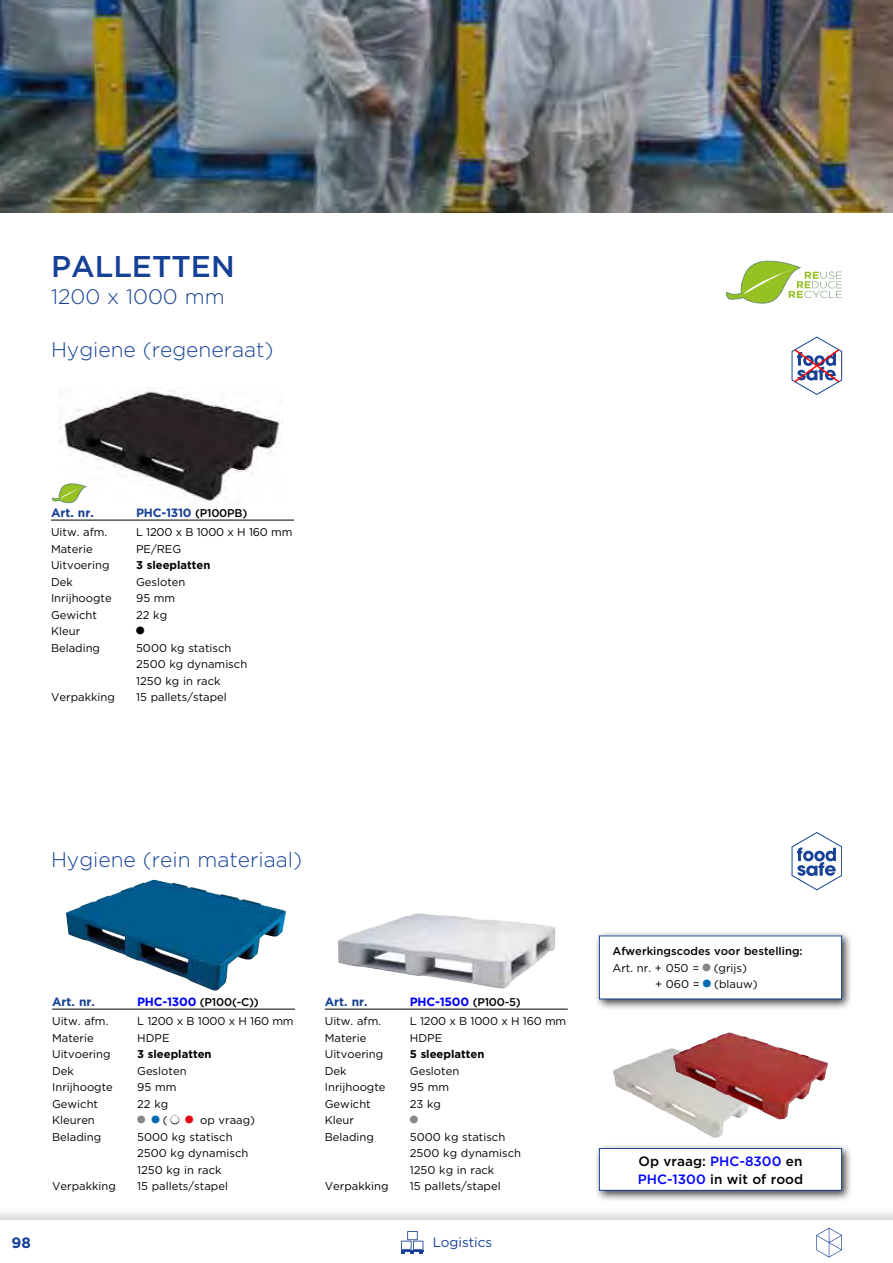
<style>
.page{position:relative;width:893px;height:1263px;background:#fff}
.page>*{position:absolute;margin:0;border:0;box-sizing:border-box;transform-origin:0 0}
.t1{font:500 30px "Gotham";color:#164194}
.t2{font:30px "Gotham";color:#878787}
.t3{font:30px "Gotham";color:#000}
.t4{font:300 21px "Gotham";color:#164194}
.t5{font:700 15px "Gotham";color:#164194}
.t6{font:500 13.5px/18px "Gotham";color:#000}
.t7{font:13.5px "Gotham";color:#164194}
.t8{font:700 12px "Gotham";color:#164194}
.t9{font:700 12px "Gotham";letter-spacing:-.02em;color:#00f}
.t10{font:11.25px/16.5px "Gotham";color:#000}
.t11{font:11.25px "Gotham";letter-spacing:-.02em;color:#000}
.t12{font:500 11.25px "Gotham";color:#000}
.t13{font:700 11.25px "Gotham";color:#000}
.s1{font-weight:500;font-size:11.25px;color:#000}
.s2{font-weight:700;font-size:12px;color:#00f}
.s3{color:#006db3}
.s4{font-size:30px}
.s5{font-size:30px;color:#e30613}
.s6{font-size:30px;color:#878787}
.s7{font-size:30px;color:#006db3}
.s8{color:#00f}
</style>
<div class="page">
<div style="left:0;top:1206px;width:893px;height:57px;background:#000;opacity:.16"></div>
<div style="left:0;top:1220px;width:893px;height:43px;background:#fff"></div>
<svg style="left:816px;top:1228px;width:26px;height:29px"></svg>
<svg style="left:401px;top:1231px;width:23px;height:23px"></svg>
<img style="left:59px;top:387px;width:223px;height:116px">
<hr style="left:51px;top:520px;width:243px;height:1px;background:#000">
<div style="left:48px;top:479px;width:42px;height:28px;background:#fff"></div>
<svg style="left:52px;top:483px;width:35px;height:21px"></svg>
<img style="left:0;top:0;width:893px;height:213px">
<svg style="left:726px;top:260px;width:116px;height:44px"></svg>
<hr style="left:52px;top:1009px;width:243px;height:1px;background:#000">
<img style="left:338px;top:913px;width:217px;height:76px">
<hr style="left:325px;top:1009px;width:243px;height:1px;background:#000">
<img style="left:66px;top:880px;width:220px;height:111px">
<img style="left:613px;top:1048px;width:115px;height:90px">
<img style="left:673px;top:1032px;width:155px;height:87px">
<div style="left:594px;top:1143px;width:259px;height:59px;background:#000;opacity:.75"></div>
<div style="left:599px;top:1148px;width:243px;height:42px;background:#fff"></div>
<div style="left:599px;top:1148px;width:243px;height:43px;border:1px solid #164194"></div>
<svg style="left:792px;top:832px;width:50px;height:58px"></svg>
<div style="left:594px;top:930px;width:259px;height:81px;background:#000;opacity:.75"></div>
<div style="left:599px;top:936px;width:243px;height:63px;background:#fff"></div>
<svg style="left:791px;top:336px;width:51px;height:59px"></svg>
<h1 class="t1" style="left:51px;top:246px;width:185px">PALLETTEN</h1>
<h2 class="t4" style="left:51px;top:283px;width:175px">1200 x 1000 mm</h2>
<h2 class="t4" style="left:51px;top:336px;width:224px">Hygiene (regeneraat)</h2>
<p class="t8" style="left:51px;top:505px;width:44px">Art. nr.</p>
<p class="t8" style="left:136px;top:505px;width:113px">PHC-1310 <span class="s1">(P100PB)</span></p>
<p class="t10" style="left:51px;top:524px;width:58px">Uitw. afm.</p>
<p class="t11" style="left:136px;top:525px;width:158px">L 1200 x B 1000 x H 160 mm</p>
<p class="t10" style="left:51px;top:540px;width:43px">Materie</p>
<p class="t10" style="left:136px;top:540px;width:47px">PE/REG</p>
<p class="t10" style="left:51px;top:557px;width:60px">Uitvoering</p>
<p class="t13" style="left:136px;top:558px;width:76px">3 sleeplatten</p>
<p class="t10" style="left:51px;top:573px;width:23px">Dek</p>
<p class="t10" style="left:136px;top:573px;width:51px">Gesloten</p>
<p class="t10" style="left:51px;top:590px;width:62px">Inrijhoogte</p>
<p class="t10" style="left:136px;top:590px;width:41px">95 mm</p>
<p class="t10" style="left:51px;top:606px;width:48px">Gewicht</p>
<p class="t10" style="left:136px;top:606px;width:33px">22 kg</p>
<p class="t10" style="left:51px;top:623px;width:31px">Kleur</p>
<h1 class="t3" style="left:133px;top:612px;width:16px">•</h1>
<p class="t10" style="left:51px;top:639px;width:51px">Belading</p>
<p class="t10" style="left:136px;top:639px;width:113px">5000 kg statisch<br>2500 kg dynamisch<br>1250 kg in rack</p>
<p class="t10" style="left:51px;top:689px;width:65px">Verpakking</p>
<p class="t10" style="left:136px;top:689px;width:92px">15 pallets/stapel</p>
<h2 class="t4" style="left:51px;top:846px;width:253px">Hygiene (rein materiaal)</h2>
<p class="t8" style="left:52px;top:994px;width:44px">Art. nr.</p>
<p class="t12" style="left:137px;top:994px;width:123px"><span class="s2">PHC-1300</span> (P100(-C))</p>
<p class="t10" style="left:52px;top:1013px;width:58px">Uitw. afm.</p>
<p class="t11" style="left:137px;top:1014px;width:158px">L 1200 x B 1000 x H 160 mm</p>
<p class="t10" style="left:52px;top:1029px;width:43px">Materie</p>
<p class="t10" style="left:137px;top:1029px;width:34px">HDPE</p>
<p class="t10" style="left:52px;top:1046px;width:60px">Uitvoering</p>
<p class="t13" style="left:137px;top:1047px;width:76px">3 sleeplatten</p>
<p class="t10" style="left:52px;top:1062px;width:23px">Dek</p>
<p class="t10" style="left:137px;top:1062px;width:51px">Gesloten</p>
<p class="t10" style="left:52px;top:1079px;width:62px">Inrijhoogte</p>
<p class="t10" style="left:137px;top:1079px;width:41px">95 mm</p>
<p class="t10" style="left:52px;top:1095px;width:48px">Gewicht</p>
<p class="t10" style="left:137px;top:1095px;width:33px">22 kg</p>
<p class="t10" style="left:52px;top:1112px;width:44px">Kleuren</p>
<h1 class="t2" style="left:134px;top:1100px;width:35px">•<span class="s3">•</span><sup>(</sup></h1>
<p class="t10" style="left:168px;top:1112px;width:89px"><span class="s4">•</span><span class="s5">•</span> op vraag)</p>
<p class="t10" style="left:52px;top:1128px;width:51px">Belading</p>
<p class="t10" style="left:137px;top:1128px;width:113px">5000 kg statisch<br>2500 kg dynamisch<br>1250 kg in rack</p>
<p class="t10" style="left:52px;top:1178px;width:65px">Verpakking</p>
<p class="t10" style="left:137px;top:1178px;width:92px">15 pallets/stapel</p>
<p class="t8" style="left:325px;top:994px;width:44px">Art. nr.</p>
<p class="t9" style="left:410px;top:994px;width:113px">PHC-1500 <span class="s1">(P100-5)</span></p>
<p class="t10" style="left:325px;top:1013px;width:58px">Uitw. afm.</p>
<p class="t11" style="left:410px;top:1014px;width:158px">L 1200 x B 1000 x H 160 mm</p>
<p class="t10" style="left:325px;top:1029px;width:43px">Materie</p>
<p class="t10" style="left:410px;top:1029px;width:34px">HDPE</p>
<p class="t10" style="left:325px;top:1046px;width:60px">Uitvoering</p>
<p class="t13" style="left:410px;top:1047px;width:76px">5 sleeplatten</p>
<p class="t10" style="left:325px;top:1062px;width:23px">Dek</p>
<p class="t10" style="left:410px;top:1062px;width:51px">Gesloten</p>
<p class="t10" style="left:325px;top:1079px;width:62px">Inrijhoogte</p>
<p class="t10" style="left:410px;top:1079px;width:41px">95 mm</p>
<p class="t10" style="left:325px;top:1095px;width:48px">Gewicht</p>
<p class="t10" style="left:410px;top:1095px;width:33px">23 kg</p>
<p class="t10" style="left:325px;top:1112px;width:31px">Kleur</p>
<h1 class="t2" style="left:407px;top:1100px;width:16px">•</h1>
<p class="t10" style="left:325px;top:1128px;width:51px">Belading</p>
<p class="t10" style="left:410px;top:1128px;width:113px">5000 kg statisch<br>2500 kg dynamisch<br>1250 kg in rack</p>
<p class="t10" style="left:325px;top:1178px;width:65px">Verpakking</p>
<p class="t10" style="left:410px;top:1178px;width:92px">15 pallets/stapel</p>
<h3 class="t5" style="left:12px;top:1232px;width:21px">98</h3>
<p class="t7" style="left:433px;top:1234px;width:61px">Logistics</p>
<p class="t12" style="left:612px;top:944px;width:192px">Afwerkingscodes voor bestelling:</p>
<p class="t10" style="left:612px;top:959px;width:136px">Art. nr. + 050 =<span class="s6">•</span>(grijs)</p>
<p class="t10" style="left:655px;top:976px;width:104px">+ 060 =<span class="s7">•</span>(blauw)</p>
<p class="t6" style="left:638px;top:1152px;width:167px">Op vraag: <span class="s8">PHC-8300</span> en<br><span class="s8">PHC-1300</span> in wit of rood</p>
</div>
